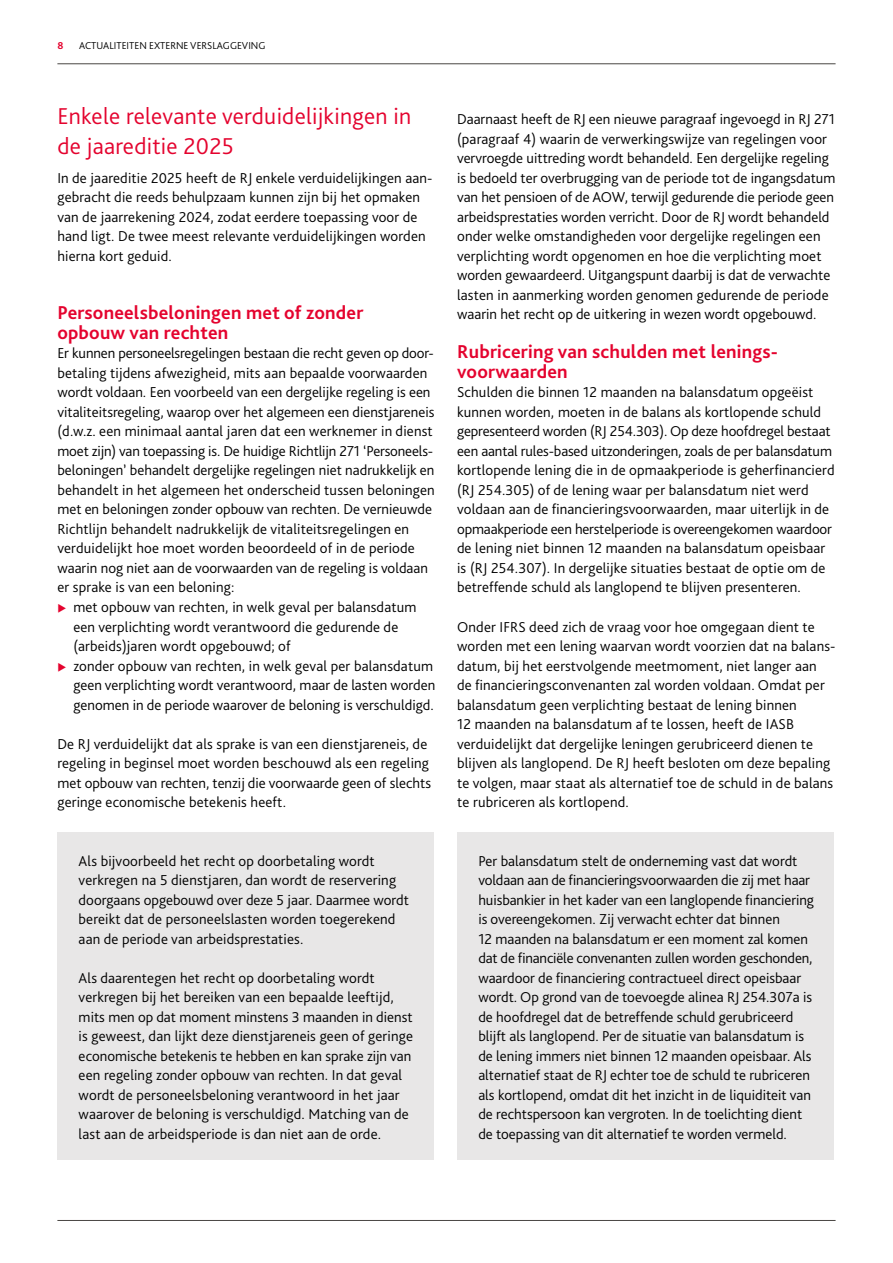
<style>
.page{position:relative;width:893px;height:1263px;background:#fff}
.page>*{position:absolute;margin:0;border:0;box-sizing:border-box;transform-origin:0 0}
.t1{font:300 24px/29.2px "Bliss Pro";letter-spacing:.01em;color:#e4032e}
.t2{font:700 19.5px/19.5px "Bliss Pro";letter-spacing:.01em;color:#e4032e}
.t3{font:300 15px/19.5px "Bliss Pro";letter-spacing:.01em;color:#000}
.t4{font:300 10.5px "Bliss Pro";color:#000}
.t5{font:700 10.5px "Bliss Pro";color:#e4032e}
</style>
<div class="page">
<div style="left:457px;top:832px;width:377px;height:328px;background:#e8e7e7"></div>
<div style="left:57px;top:832px;width:377px;height:328px;background:#e8e7e7"></div>
<hr style="left:57px;top:63px;width:779px;height:1px;background:#494643">
<hr style="left:57px;top:1220px;width:779px;height:1px;background:#494643">
<p class="t5" style="left:57px;top:39px;width:8px">8</p>
<p class="t4" style="left:79px;top:39px;width:188px">ACTUALITEITEN EXTERNE VERSLAGGEVING</p>
<h1 class="t1" style="left:57px;top:101px;width:355px">Enkele relevante verduidelijkingen in de jaareditie 2025</h1>
<p class="t3" style="left:57px;top:168px;width:377px">In de jaareditie 2025 heeft de RJ enkele verduidelijkingen aan&shy;gebracht die reeds behulpzaam kunnen zijn bij het opmaken van de jaarrekening 2024, zodat eerdere toepassing voor de hand ligt. De twee meest relevante verduidelijkingen worden hierna kort geduid.</p>
<h2 class="t2" style="left:57px;top:303px;width:308px">Personeelsbeloningen met of zonder opbouw van rechten</h2>
<p class="t3" style="left:57px;top:343px;width:379px">Er kunnen personeelsregelingen bestaan die recht geven op door&shy;betaling tijdens afwezigheid, mits aan bepaalde voorwaarden wordt voldaan. Een voorbeeld van een dergelijke regeling is een vitaliteitsregeling, waarop over het algemeen een dienstjareneis (d.w.z. een minimaal aantal jaren dat een werknemer in dienst moet zijn) van toepassing is. De huidige Richtlijn 271 ‘Personeels&shy;beloningen’ behandelt dergelijke regelingen niet nadrukkelijk en behandelt in het algemeen het onderscheid tussen beloningen met en beloningen zonder opbouw van rechten. De vernieuwde Richtlijn behandelt nadrukkelijk de vitaliteitsregelingen en verduidelijkt hoe moet worden beoordeeld of in de periode waarin nog niet aan de voorwaarden van de regeling is voldaan er sprake is van een beloning:</p>
<p class="t3" style="left:73px;top:597px;width:363px">met opbouw van rechten, in welk geval per balansdatum een verplichting wordt verantwoord die gedurende de (arbeids)jaren wordt opgebouwd; of<br>zonder opbouw van rechten, in welk geval per balansdatum geen verplichting wordt verantwoord, maar de lasten worden genomen in de periode waarover de beloning is verschuldigd.</p>
<p class="t3" style="left:57px;top:733px;width:375px">De RJ verduidelijkt dat als sprake is van een dienstjareneis, de regeling in beginsel moet worden beschouwd als een regeling met opbouw van rechten, tenzij die voorwaarde geen of slechts geringe economische betekenis heeft.</p>
<p class="t3" style="left:79px;top:850px;width:332px">Als bijvoorbeeld het recht op doorbetaling wordt verkregen na 5 dienstjaren, dan wordt de reservering doorgaans opgebouwd over deze 5 jaar. Daarmee wordt bereikt dat de personeelslasten worden toegerekend aan de periode van arbeidsprestaties.</p>
<p class="t3" style="left:79px;top:967px;width:336px">Als daarentegen het recht op doorbetaling wordt verkregen bij het bereiken van een bepaalde leeftijd, mits men op dat moment minstens 3 maanden in dienst is geweest, dan lijkt deze dienstjareneis geen of geringe economische betekenis te hebben en kan sprake zijn van een regeling zonder opbouw van rechten. In dat geval wordt de personeelsbeloning verantwoord in het jaar waarover de beloning is verschuldigd. Matching van de last aan de arbeidsperiode is dan niet aan de orde.</p>
<p class="t3" style="left:457px;top:109px;width:380px">Daarnaast heeft de RJ een nieuwe paragraaf ingevoegd in RJ 271 (paragraaf 4) waarin de verwerkingswijze van regelingen voor vervroegde uittreding wordt behandeld. Een dergelijke regeling is bedoeld ter overbrugging van de periode tot de ingangsdatum van het pensioen of de AOW, terwijl gedurende die periode geen arbeidsprestaties worden verricht. Door de RJ wordt behandeld onder welke omstandigheden voor dergelijke regelingen een verplichting wordt opgenomen en hoe die verplichting moet worden gewaardeerd. Uitgangspunt daarbij is dat de verwachte lasten in aanmerking worden genomen gedurende de periode waarin het recht op de uitkering in wezen wordt opgebouwd.</p>
<h2 class="t2" style="left:457px;top:342px;width:322px">Rubricering van schulden met lenings&shy;voorwaarden</h2>
<p class="t3" style="left:457px;top:382px;width:379px">Schulden die binnen 12 maanden na balansdatum opgeëist kunnen worden, moeten in de balans als kortlopende schuld gepresenteerd worden (RJ 254.303). Op deze hoofdregel bestaat een aantal rules-based uitzonderingen, zoals de per balansdatum kortlopende lening die in de opmaakperiode is geherfinancierd (RJ 254.305) of de lening waar per balansdatum niet werd voldaan aan de financieringsvoorwaarden, maar uiterlijk in de opmaakperiode een herstelperiode is overeengekomen waardoor de lening niet binnen 12 maanden na balansdatum opeisbaar is (RJ 254.307). In dergelijke situaties bestaat de optie om de betreffende schuld als langlopend te blijven presenteren.</p>
<p class="t3" style="left:457px;top:616px;width:380px">Onder IFRS deed zich de vraag voor hoe omgegaan dient te worden met een lening waarvan wordt voorzien dat na balans&shy;datum, bij het eerstvolgende meetmoment, niet langer aan<br>de financieringsconvenanten zal worden voldaan. Omdat per balansdatum geen verplichting bestaat de lening binnen<br>12 maanden na balansdatum af te lossen, heeft de IASB verduidelijkt dat dergelijke leningen gerubriceerd dienen te blijven als langlopend. De RJ heeft besloten om deze bepaling te volgen, maar staat als alternatief toe de schuld in de balans te rubriceren als kortlopend.</p>
<p class="t3" style="left:478px;top:850px;width:337px">Per balansdatum stelt de onderneming vast dat wordt voldaan aan de financieringsvoorwaarden die zij met haar huisbankier in het kader van een langlopende financiering is overeengekomen. Zij verwacht echter dat binnen<br>12 maanden na balansdatum er een moment zal komen dat de financiële convenanten zullen worden geschonden, waardoor de financiering contractueel direct opeisbaar wordt. Op grond van de toevoegde alinea RJ 254.307a is de hoofdregel dat de betreffende schuld gerubriceerd blijft als langlopend. Per de situatie van balansdatum is de lening immers niet binnen 12 maanden opeisbaar. Als alternatief staat de RJ echter toe de schuld te rubriceren als kortlopend, omdat dit het inzicht in de liquiditeit van de rechtspersoon kan vergroten. In de toelichting dient de toepassing van dit alternatief te worden vermeld.</p>
</div>
